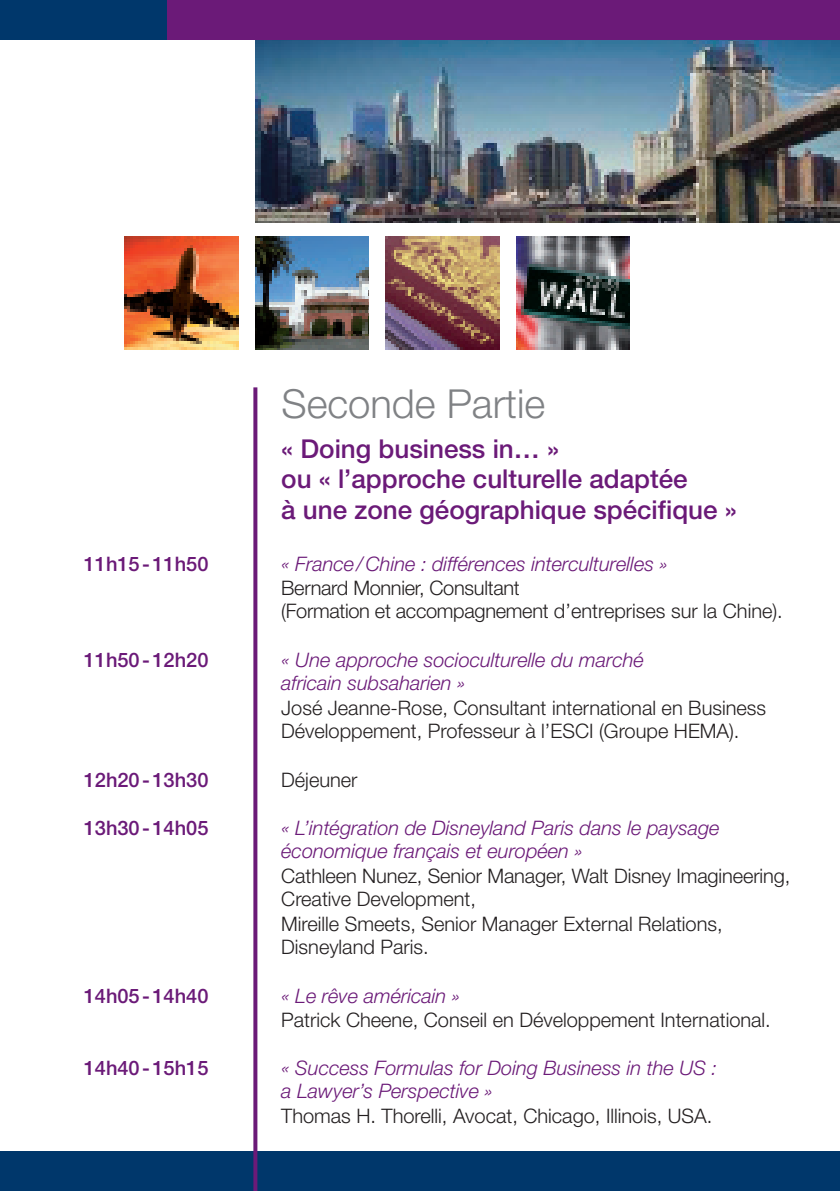
<style>
.page{position:relative;width:840px;height:1191px;background:#fff}
.page>*{position:absolute;margin:0;border:0;box-sizing:border-box;transform-origin:0 0}
.t1{font:300 40px "Helvetica Neue";color:#808285}
.t2{font:500 26px/30.4px "Helvetica Neue";color:#6b1a78}
.t3{font:300 20px/22.8px "Helvetica Neue";color:#231f20}
.t4{font:italic 300 20px/22.8px "Helvetica Neue";color:#6b1a78}
.t5{font:500 20px "Helvetica Neue";color:#6b1a78}
</style>
<div class="page">
<div style="left:0;top:1151px;width:839px;height:40px;background:#00376b"></div>
<img style="left:255px;top:40px;width:584px;height:183px">
<img style="left:255px;top:236px;width:114px;height:113px">
<img style="left:125px;top:236px;width:113px;height:113px">
<img style="left:386px;top:236px;width:113px;height:113px">
<img style="left:516px;top:236px;width:113px;height:113px">
<div style="left:0;top:0;width:839px;height:40px;background:#6b1a78"></div>
<div style="left:0;top:0;width:167px;height:40px;background:#00376b"></div>
<svg style="left:253px;top:387px;width:4px;height:804px;background:#782f84"></svg>
<h1 class="t1" style="left:281px;top:390px;width:265px">Seconde Partie</h1>
<h2 class="t2" style="left:281px;top:436px;width:457px">« Doing business in… »<br>ou « l’approche culturelle adaptée<br>à une zone géographique spécifique »</h2>
<p class="t5" style="left:84px;top:556px;width:126px">11h15-11h50</p>
<p class="t4" style="left:281px;top:554px;width:388px">« France/Chine : différences interculturelles »</p>
<p class="t3" style="left:281px;top:578px;width:503px">Bernard Monnier, Consultant<br>(Formation et accompagnement d’entreprises sur la Chine).</p>
<p class="t5" style="left:84px;top:652px;width:126px">11h50-12h20</p>
<p class="t4" style="left:281px;top:650px;width:364px">« Une approche socioculturelle du marché africain subsaharien »</p>
<p class="t3" style="left:281px;top:698px;width:486px">José Jeanne-Rose, Consultant international en Business<br>Développement, Professeur à l’ESCI (Groupe HEMA).</p>
<p class="t5" style="left:84px;top:772px;width:126px">12h20-13h30</p>
<p class="t3" style="left:281px;top:770px;width:78px">Déjeuner</p>
<p class="t5" style="left:84px;top:820px;width:126px">13h30-14h05</p>
<p class="t4" style="left:281px;top:818px;width:439px">« L’intégration de Disneyland Paris dans le paysage économique français et européen »</p>
<p class="t3" style="left:281px;top:866px;width:510px">Cathleen Nunez, Senior Manager, Walt Disney Imagineering,<br>Creative Development,</p>
<p class="t3" style="left:281px;top:914px;width:442px">Mireille Smeets, Senior Manager External Relations,<br>Disneyland Paris.</p>
<p class="t5" style="left:84px;top:988px;width:126px">14h05-14h40</p>
<p class="t4" style="left:281px;top:986px;width:181px">« Le rêve américain »</p>
<p class="t3" style="left:281px;top:1010px;width:491px">Patrick Cheene, Conseil en Développement International.</p>
<p class="t5" style="left:84px;top:1060px;width:126px">14h40-15h15</p>
<p class="t4" style="left:281px;top:1058px;width:437px">« Success Formulas for Doing Business in the US : a Lawyer’s Perspective »</p>
<p class="t3" style="left:281px;top:1106px;width:432px">Thomas H. Thorelli, Avocat, Chicago, Illinois, USA.</p>
</div>
